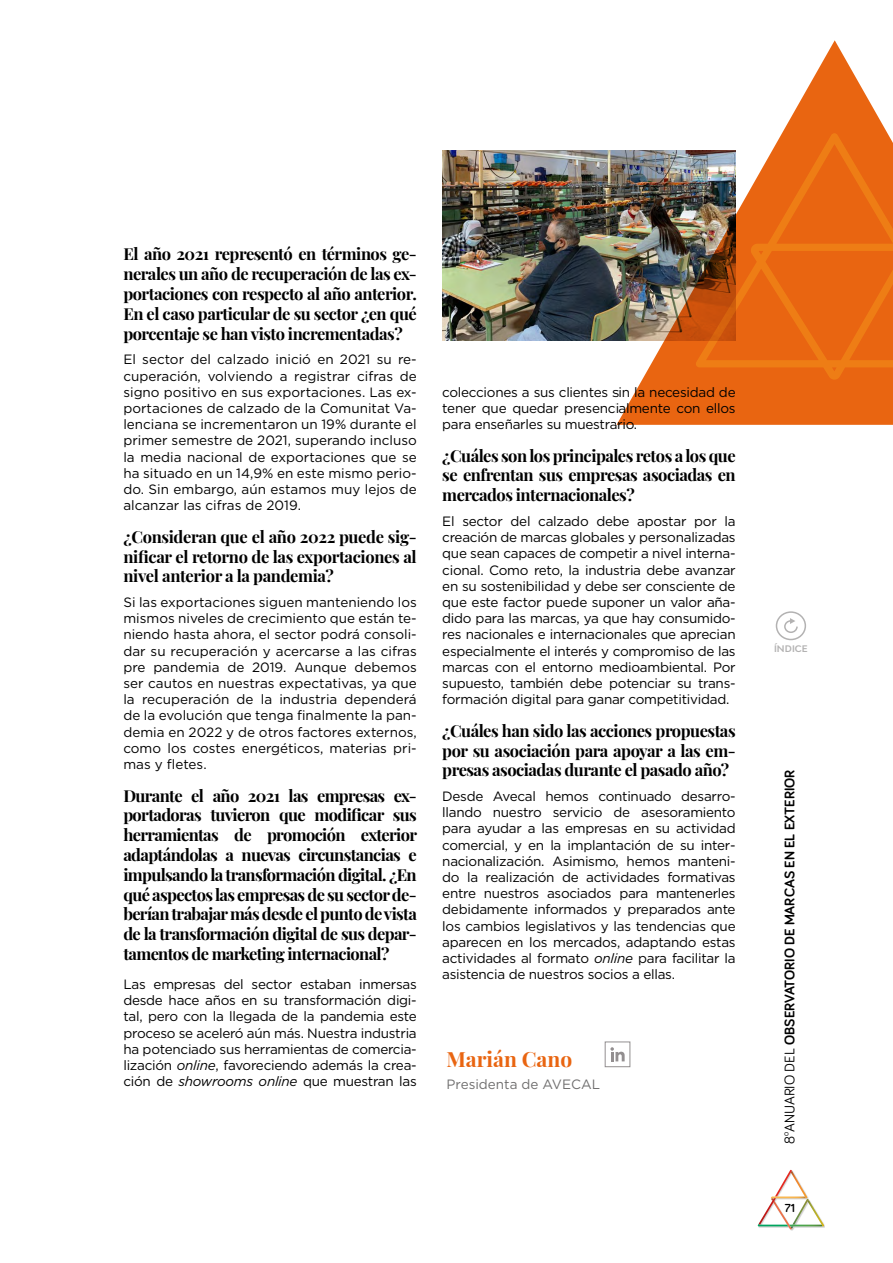
<style>
.page{position:relative;width:893px;height:1263px;background:#fff}
.page>*{position:absolute;margin:0;border:0;box-sizing:border-box;transform-origin:0 0}
.t1{font:700 21px "Playfair Display";color:#e96511}
.t2{font:700 16.5px/19.8px "Playfair Display";letter-spacing:-.03em;color:#000;text-align:justify}
.t3{font:700 14.4px "Bariol";color:#000}
.t4{font:13.5px/16.2px "Gotham";letter-spacing:-.02em;color:#000;text-align:justify}
.t5{font:13.5px "Gotham";color:#706f6f}
.t6{font:700 12px "Bariol";color:#000}
.t7{font:700 9px "Bw Modelica";letter-spacing:.01em;color:#b3b2b2}
.s1{font-style:italic}
.s2{font-weight:400}
</style>
<div class="page">
<div style="left:758px;top:1170px;width:67px;height:60px;background:#000;opacity:.2"></div>
<img style="left:776px;top:1201px;width:16px;height:22px">
<img style="left:792px;top:1201px;width:16px;height:23px">
<svg style="left:758px;top:1223px;width:35px;height:6px"></svg>
<img style="left:808px;top:1200px;width:16px;height:26px">
<svg style="left:771px;top:1170px;width:38px;height:31px"></svg>
<img style="left:789px;top:1224px;width:33px;height:2px">
<img style="left:759px;top:1198px;width:17px;height:26px">
<div style="left:776px;top:611px;width:30px;height:29px;border:2px solid #b3b2b2;border-radius:50%"></div>
<svg style="left:784px;top:618px;width:14px;height:15px"></svg>
<img style="left:442px;top:151px;width:175px;height:190px">
<img style="left:617px;top:40px;width:276px;height:385px">
<svg style="left:696px;top:133px;width:197px;height:247px;background:#dc6f25"></svg>
<div style="left:605px;top:1041px;width:25px;height:26px;border:1px solid #938f90"></div>
<svg style="left:610px;top:1047px;width:15px;height:14px"></svg>
<p class="t2" style="left:123px;top:243px;width:295px">El año 2021 representó en términos ge&shy;nerales un año de recuperación de las ex&shy;portaciones con respecto al año anterior.<br>En el caso particular de su sector ¿en qué porcentaje se han visto incrementadas?</p>
<p class="t4" style="left:123px;top:351px;width:295px">El sector del calzado inició en 2021 su re&shy;cuperación, volviendo a registrar cifras de signo positivo en sus exportaciones. Las ex&shy;portaciones de calzado de la Comunitat Va&shy;lenciana se incrementaron un 19% durante el primer semestre de 2021, superando incluso la media nacional de exportaciones que se ha situado en un 14,9% en este mismo perio&shy;do. Sin embargo, aún estamos muy lejos de alcanzar las cifras de 2019.</p>
<p class="t2" style="left:123px;top:525px;width:295px">¿Consideran que el año 2022 puede sig&shy;nificar el retorno de las exportaciones al nivel anterior a la pandemia?</p>
<p class="t4" style="left:123px;top:594px;width:295px">Si las exportaciones siguen manteniendo los mismos niveles de crecimiento que están te&shy;niendo hasta ahora, el sector podrá consoli&shy;dar su recuperación y acercarse a las cifras pre pandemia de 2019. Aunque debemos ser cautos en nuestras expectativas, ya que la recuperación de la industria dependerá de la evolución que tenga finalmente la pan&shy;demia en 2022 y de otros factores externos, como los costes energéticos, materias pri&shy;mas y fletes.</p>
<p class="t2" style="left:123px;top:784px;width:295px">Durante el año 2021 las empresas ex&shy;portadoras tuvieron que modificar sus herramientas de promoción exterior adaptándolas a nuevas circunstancias e impulsando la transformación digital. ¿En qué aspectos las empresas de su sector de&shy;berían trabajar más desde el punto de vista de la transformación digital de sus depar&shy;tamentos de marketing internacional?</p>
<p class="t4" style="left:123px;top:976px;width:295px">Las empresas del sector estaban inmersas desde hace años en su transformación digi&shy;tal, pero con la llegada de la pandemia este proceso se aceleró aún más. Nuestra industria ha potenciado sus herramientas de comercia&shy;lización <span class="s1">online</span>, favoreciendo además la crea&shy;ción de <span class="s1">showrooms online</span> que muestran las</p>
<p class="t4" style="left:442px;top:383px;width:295px">colecciones a sus clientes sin la necesidad de tener que quedar presencialmente con ellos para enseñarles su muestrario.</p>
<p class="t2" style="left:442px;top:444px;width:295px">¿Cuáles son los principales retos a los que se enfrentan sus empresas asociadas en mercados internacionales?</p>
<p class="t4" style="left:442px;top:513px;width:295px">El sector del calzado debe apostar por la creación de marcas globales y personalizadas que sean capaces de competir a nivel interna&shy;cional. Como reto, la industria debe avanzar en su sostenibilidad y debe ser consciente de que este factor puede suponer un valor aña&shy;dido para las marcas, ya que hay consumido&shy;res nacionales e internacionales que aprecian especialmente el interés y compromiso de las marcas con el entorno medioambiental. Por supuesto, también debe potenciar su trans&shy;formación digital para ganar competitividad.</p>
<p class="t2" style="left:442px;top:719px;width:295px">¿Cuáles han sido las acciones propuestas por su asociación para apoyar a las em&shy;presas asociadas durante el pasado año?</p>
<p class="t4" style="left:442px;top:788px;width:295px">Desde Avecal hemos continuado desarro&shy;llando nuestro servicio de asesoramiento para ayudar a las empresas en su actividad comercial, y en la implantación de su inter&shy;nacionalización. Asimismo, hemos manteni&shy;do la realización de actividades formativas entre nuestros asociados para mantenerles debidamente informados y preparados ante los cambios legislativos y las tendencias que aparecen en los mercados, adaptando estas actividades al formato <span class="s1">online</span> para facilitar la asistencia de nuestros socios a ellas.</p>
<h1 class="t1" style="left:446px;top:1043px;width:127px">Marián Cano</h1>
<p class="t5" style="left:446px;top:1075px;width:155px">Presidenta de AVECAL</p>
<p class="t7" style="left:774px;top:642px;width:35px">ÍNDICE</p>
<p class="t3" style="left:780px;top:1144px;width:376px;rotate:-90deg"><span class="s2">8</span><sup>o</sup><span class="s2">ANUARIO DEL</span> OBSERVATORIO DE MARCAS EN EL EXTERIOR</p>
<p class="t6" style="left:785px;top:1199px;width:12px">71</p>
</div>
